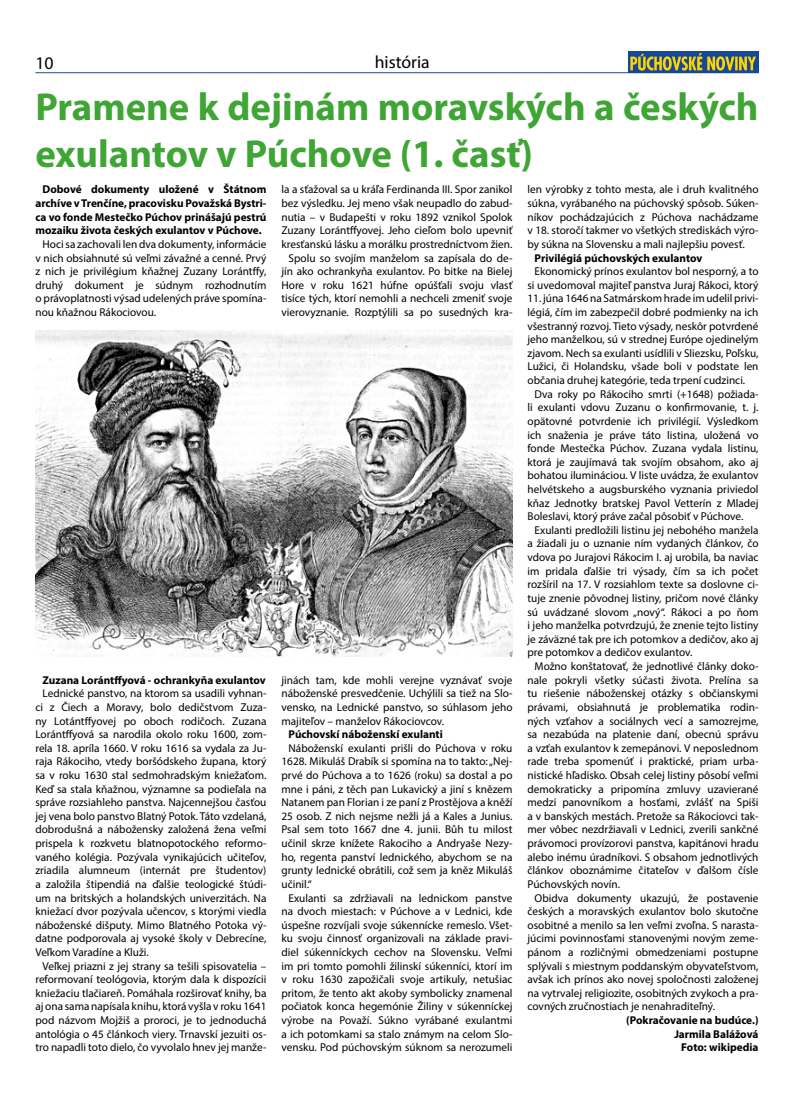
<style>
.page{position:relative;width:794px;height:1110px;background:#fff}
.page>*{position:absolute;margin:0;border:0;box-sizing:border-box;transform-origin:0 0}
.t1{font:700 39px/46.9px "Myriad Pro";color:#3fa535}
.t2{font:17.75px "Myriad Pro";color:#000}
.t3{font:11.38px/13.6px "Myriad Pro";color:#000;text-align:justify}
.t4{font:700 11.38px/13.6px "Myriad Pro";color:#000;text-align:justify}
</style>
<div class="page">
<hr style="left:35px;top:72px;width:723px;height:1px;background:#174898">
<div style="left:628px;top:51px;width:130px;height:22px;background:#174898"></div>
<svg style="left:630px;top:53px;width:126px;height:18px"></svg>
<img style="left:35px;top:330px;width:477px;height:326px">
<h2 class="t2" style="left:35px;top:52px;width:20px">10</h2>
<h2 class="t2" style="left:375px;top:51px;width:57px">história</h2>
<h1 class="t1" style="left:35px;top:82px;width:724px">Pramene k dejinám moravských a českých exulantov v Púchove (1. časť)</h1>
<p class="t4" style="left:35px;top:182px;width:232px;text-indent:7px">Dobové dokumenty uložené v Štátnom archíve v Trenčíne, pracovisku Považská Bystri&shy;ca vo fonde Mestečko Púchov prinášajú pestrú mozaiku života českých exulantov v Púchove.</p>
<p class="t3" style="left:35px;top:237px;width:232px;text-indent:7px">Hoci sa zachovali len dva dokumenty, informácie v nich obsiahnuté sú veľmi závažné a cenné. Prvý z nich je privilégium kňažnej Zuzany Lorántffy, druhý dokument je súdnym rozhodnutím o právoplatnosti výsad udelených práve spomína&shy;nou kňažnou Rákociovou.</p>
<p class="t4" style="left:43px;top:672px;width:225px">Zuzana Lorántffyová - ochrankyňa exulantov</p>
<p class="t3" style="left:35px;top:686px;width:232px;text-indent:7px">Lednické panstvo, na ktorom sa usadili vyhnan&shy;ci z Čiech a Moravy, bolo dedičstvom Zuza&shy;ny Lotántffyovej po oboch rodičoch. Zuzana Lorántffyová sa narodila okolo roku 1600, zom&shy;rela 18. apríla 1660. V roku 1616 sa vydala za Ju&shy;raja Rákociho, vtedy boršódskeho župana, ktorý sa v roku 1630 stal sedmohradským kniežaťom.<br>Keď sa stala kňažnou, významne sa podieľala na správe rozsiahleho panstva. Najcennejšou časťou jej vena bolo panstvo Blatný Potok. Táto vzdelaná, dobrodušná a nábožensky založená žena veľmi prispela k rozkvetu blatnopotockého reformo&shy;vaného kolégia. Pozývala vynikajúcich učiteľov, zriadila alumneum (internát pre študentov) a založila štipendiá na ďalšie teologické štúdi&shy;um na britských a holandských univerzitách. Na kniežací dvor pozývala učencov, s ktorými viedla náboženské dišputy. Mimo Blatného Potoka vý&shy;datne podporovala aj vysoké školy v Debrecíne, Veľkom Varadíne a Kluži.</p>
<p class="t3" style="left:35px;top:958px;width:232px;text-indent:7px">Veľkej priazni z jej strany sa tešili spisovatelia – reformovaní teológovia, ktorým dala k dispozícii kniežaciu tlačiareň. Pomáhala rozširovať knihy, ba aj ona sama napísala knihu, ktorá vyšla v roku 1641 pod názvom Mojžiš a proroci, je to jednoduchá antológia o 45 článkoch viery. Trnavskí jezuiti os&shy;tro napadli toto dielo, čo vyvolalo hnev jej manže-</p>
<p class="t3" style="left:281px;top:182px;width:232px;text-align:right">la a sťažoval sa u kráľa Ferdinanda III. Spor zanikol bez výsledku. Jej meno však neupadlo do zabud&shy;nutia – v Budapešti v roku 1892 vznikol Spolok Zuzany Lorántffyovej. Jeho cieľom bolo upevniť kresťanskú lásku a morálku prostredníctvom žien.<br>Spolu so svojím manželom sa zapísala do de&shy;jín ako ochrankyňa exulantov. Po bitke na Bielej Hore v roku 1621 húfne opúšťali svoju vlasť tisíce tých, ktorí nemohli a nechceli zmeniť svoje vierovyznanie. Rozptýlili sa po susedných kra-</p>
<p class="t3" style="left:281px;top:672px;width:232px">jinách tam, kde mohli verejne vyznávať svoje náboženské presvedčenie. Uchýlili sa tiež na Slo&shy;vensko, na Lednické panstvo, so súhlasom jeho majiteľov – manželov Rákociovcov.</p>
<p class="t4" style="left:288px;top:726px;width:156px">Púchovskí náboženskí exulanti</p>
<p class="t3" style="left:281px;top:740px;width:232px;text-indent:7px">Náboženskí exulanti prišli do Púchova v roku 1628. Mikuláš Drabík si spomína na to takto: „Nej&shy;prvé do Púchova a to 1626 (roku) sa dostal a po mne i páni, z těch pan Lukavický a jiní s knězem Natanem pan Florian i ze paní z Prostějova a kněží 25 osob. Z nich nejsme nežli já a Kales a Junius.<br>Psal sem toto 1667 dne 4. junii. Bůh tu milost učinil skrze knížete Rakociho a Andryaše Nezy&shy;ho, regenta panství lednického, abychom se na grunty lednické obrátili, což sem ja kněz Mikuláš učinil.“</p>
<p class="t3" style="left:281px;top:890px;width:232px;text-indent:7px">Exulanti sa zdržiavali na lednickom panstve na dvoch miestach: v Púchove a v Lednici, kde úspešne rozvíjali svoje súkennícke remeslo. Všet&shy;ku svoju činnosť organizovali na základe pravi&shy;diel súkenníckych cechov na Slovensku. Veľmi im pri tomto pomohli žilinskí súkenníci, ktorí im v roku 1630 zapožičali svoje artikuly, netušiac pritom, že tento akt akoby symbolicky znamenal počiatok konca hegemónie Žiliny v súkenníckej výrobe na Považí. Súkno vyrábané exulantmi a ich potomkami sa stalo známym na celom Slo&shy;vensku. Pod púchovským súknom sa nerozumeli</p>
<p class="t3" style="left:527px;top:182px;width:232px">len výrobky z tohto mesta, ale i druh kvalitného súkna, vyrábaného na púchovský spôsob. Súken&shy;níkov pochádzajúcich z Púchova nachádzame v 18. storočí takmer vo všetkých strediskách výro&shy;by súkna na Slovensku a mali najlepšiu povesť.</p>
<p class="t4" style="left:534px;top:250px;width:169px">Privilégiá púchovských exulantov</p>
<p class="t3" style="left:527px;top:264px;width:232px;text-align:right">Ekonomický prínos exulantov bol nesporný, a to si uvedomoval majiteľ panstva Juraj Rákoci, ktorý</p>
<p class="t3" style="left:527px;top:291px;width:232px">11. júna 1646 na Satmárskom hrade im udelil privi&shy;légiá, čím im zabezpečil dobré podmienky na ich všestranný rozvoj. Tieto výsady, neskôr potvrdené jeho manželkou, sú v strednej Európe ojedinelým zjavom. Nech sa exulanti usídlili v Sliezsku, Poľsku, Lužici, či Holandsku, všade boli v podstate len občania druhej kategórie, teda trpení cudzinci.</p>
<p class="t3" style="left:527px;top:387px;width:232px;text-indent:7px">Dva roky po Rákociho smrti (+1648) požiada&shy;li exulanti vdovu Zuzanu o konfirmovanie, t. j. opätovné potvrdenie ich privilégií. Výsledkom ich snaženia je práve táto listina, uložená vo fonde Mestečka Púchov. Zuzana vydala listinu, ktorá je zaujímavá tak svojím obsahom, ako aj bohatou ilumináciou. V liste uvádza, že exulantov helvétskeho a augsburského vyznania priviedol kňaz Jednotky bratskej Pavol Vetterín z Mladej Boleslavi, ktorý práve začal pôsobiť v Púchove.</p>
<p class="t3" style="left:527px;top:523px;width:232px;text-indent:7px">Exulanti predložili listinu jej nebohého manžela a žiadali ju o uznanie ním vydaných článkov, čo vdova po Jurajovi Rákocim I. aj urobila, ba naviac im pridala ďalšie tri výsady, čím sa ich počet rozšíril na 17. V rozsiahlom texte sa doslovne ci&shy;tuje znenie pôvodnej listiny, pričom nové články sú uvádzané slovom „nový“. Rákoci a po ňom i jeho manželka potvrdzujú, že znenie tejto listiny je záväzné tak pre ich potomkov a dedičov, ako aj pre potomkov a dedičov exulantov.</p>
<p class="t3" style="left:527px;top:659px;width:232px;text-indent:7px">Možno konštatovať, že jednotlivé články doko&shy;nale pokryli všetky súčasti života. Prelína sa tu riešenie náboženskej otázky s občianskymi právami, obsiahnutá je problematika rodin&shy;ných vzťahov a sociálnych vecí a samozrejme, sa nezabúda na platenie daní, obecnú správu a vzťah exulantov k zemepánovi. V neposlednom rade treba spomenúť i praktické, priam urba&shy;nistické hľadisko. Obsah celej listiny pôsobí veľmi demokraticky a pripomína zmluvy uzavierané medzi panovníkom a hosťami, zvlášť na Spiši a v banských mestách. Pretože sa Rákociovci tak&shy;mer vôbec nezdržiavali v Lednici, zverili sankčné právomoci provízorovi panstva, kapitánovi hradu alebo inému úradníkovi. S obsahom jednotlivých článkov oboznámime čitateľov v ďalšom čísle Púchovských novín.</p>
<p class="t3" style="left:527px;top:890px;width:232px;text-indent:7px">Obidva dokumenty ukazujú, že postavenie českých a moravských exulantov bolo skutočne osobitné a menilo sa len veľmi zvoľna. S narasta&shy;júcimi povinnosťami stanovenými novým zeme&shy;pánom a rozličnými obmedzeniami postupne splývali s miestnym poddanským obyvateľstvom, avšak ich prínos ako novej spoločnosti založenej na vytrvalej religiozite, osobitných zvykoch a pra&shy;covných zručnostiach je nenahraditeľný.</p>
<p class="t4" style="left:626px;top:1012px;width:134px;text-align:right">(Pokračovanie na budúce.)<br>Jarmila Balážová<br>Foto: wikipedia</p>
</div>
